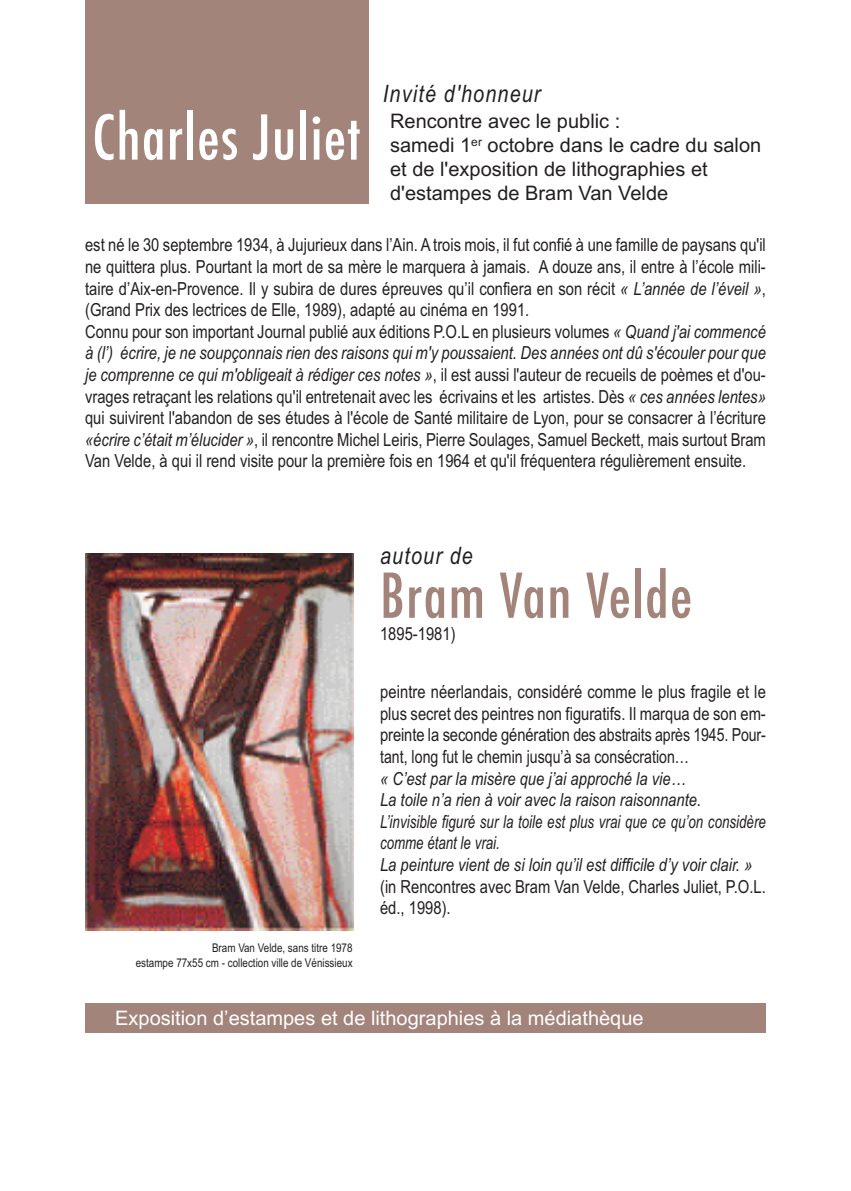
<style>
.page{position:relative;width:851px;height:1191px;background:#fff}
.page>*{position:absolute;margin:0;border:0;box-sizing:border-box;transform-origin:0 0}
.t1{font:500 condensed 60px "Futura";letter-spacing:.02em;color:#fff}
.t2{font:500 condensed 60px "Futura";letter-spacing:.02em;color:#a3847b}
.t3{font:italic 24px "Arial Narrow";letter-spacing:.05em;color:#231f20}
.t4{font:20px/24px "Arial";color:#231f20}
.t5{font:20px "Arial";color:#fff}
.t6{font:18px/21.6px "Arial Narrow";color:#231f20}
.t7{font:italic 18px/21.6px "Arial Narrow";color:#231f20}
.t8{font:12px/14.4px "Arial Narrow";color:#231f20;text-align:right}
.s1{font-style:italic}
</style>
<div class="page">
<div style="left:85px;top:0;width:284px;height:204px;background:#a3847b"></div>
<div style="left:85px;top:1002px;width:680px;height:30px;background:#a3847b"></div>
<img style="left:86px;top:553px;width:267px;height:378px">
<h2 class="t3" style="left:383px;top:79px;width:159px">Invité d'honneur</h2>
<h1 class="t1" style="left:92px;top:104px;width:269px">Charles Juliet</h1>
<p class="t4" style="left:390px;top:109px;width:372px">Rencontre avec le public :<br>samedi 1<sup>er</sup> octobre dans le cadre du salon et de l'exposition de lithographies et d'estampes de Bram Van Velde</p>
<p class="t6" style="left:85px;top:234px;width:682px">est né le 30 septembre 1934, à Jujurieux dans l’Ain. A trois mois, il fut confié à une famille de paysans qu'il ne quittera plus. Pourtant la mort de sa mère le marquera à jamais. A douze ans, il entre à l’école mili&shy;taire d’Aix-en-Provence. Il y subira de dures épreuves qu’il confiera en son récit <span class="s1">« L’année de l’éveil »</span>, (Grand Prix des lectrices de Elle, 1989), adapté au cinéma en 1991.<br>Connu pour son important Journal publié aux éditions P.O.L en plusieurs volumes <span class="s1">« Quand j'ai commencé à (l’) écrire, je ne soupçonnais rien des raisons qui m'y poussaient. Des années ont dû s'écouler pour que je comprenne ce qui m'obligeait à rédiger ces notes »</span>, il est aussi l'auteur de recueils de poèmes et d'ou&shy;vrages retraçant les relations qu'il entretenait avec les écrivains et les artistes. Dès <span class="s1">« ces années lentes» </span>qui suivirent l'abandon de ses études à l'école de Santé militaire de Lyon, pour se consacrer à l’écriture <span class="s1">«écrire c’était m’élucider »</span>, il rencontre Michel Leiris, Pierre Soulages, Samuel Beckett, mais surtout Bram Van Velde, à qui il rend visite pour la première fois en 1964 et qu'il fréquentera régulièrement ensuite.</p>
<h2 class="t3" style="left:380px;top:541px;width:94px">autour de</h2>
<h1 class="t2" style="left:380px;top:562px;width:313px">Bram Van Velde</h1>
<p class="t6" style="left:380px;top:623px;width:77px">1895-1981)</p>
<p class="t8" style="left:136px;top:941px;width:218px">Bram Van Velde, sans titre 1978<br>estampe 77x55 cm - collection ville de Vénissieux</p>
<p class="t6" style="left:380px;top:681px;width:387px;text-align:justify">peintre néerlandais, considéré comme le plus fragile et le plus secret des peintres non figuratifs. Il marqua de son em&shy;preinte la seconde génération des abstraits après 1945. Pour&shy;tant, long fut le chemin jusqu’à sa consécration…</p>
<p class="t7" style="left:380px;top:767px;width:387px">« C’est par la misère que j’ai approché la vie…<br>La toile n’a rien à voir avec la raison raisonnante.<br>L’invisible figuré sur la toile est plus vrai que ce qu’on considère comme étant le vrai.<br>La peinture vient de si loin qu’il est difficile d’y voir clair. »</p>
<p class="t6" style="left:380px;top:875px;width:387px">(in Rencontres avec Bram Van Velde, Charles Juliet, P.O.L. éd., 1998).</p>
<p class="t5" style="left:115px;top:1006px;width:530px">Exposition d’estampes et de lithographies à la médiathèque</p>
</div>
